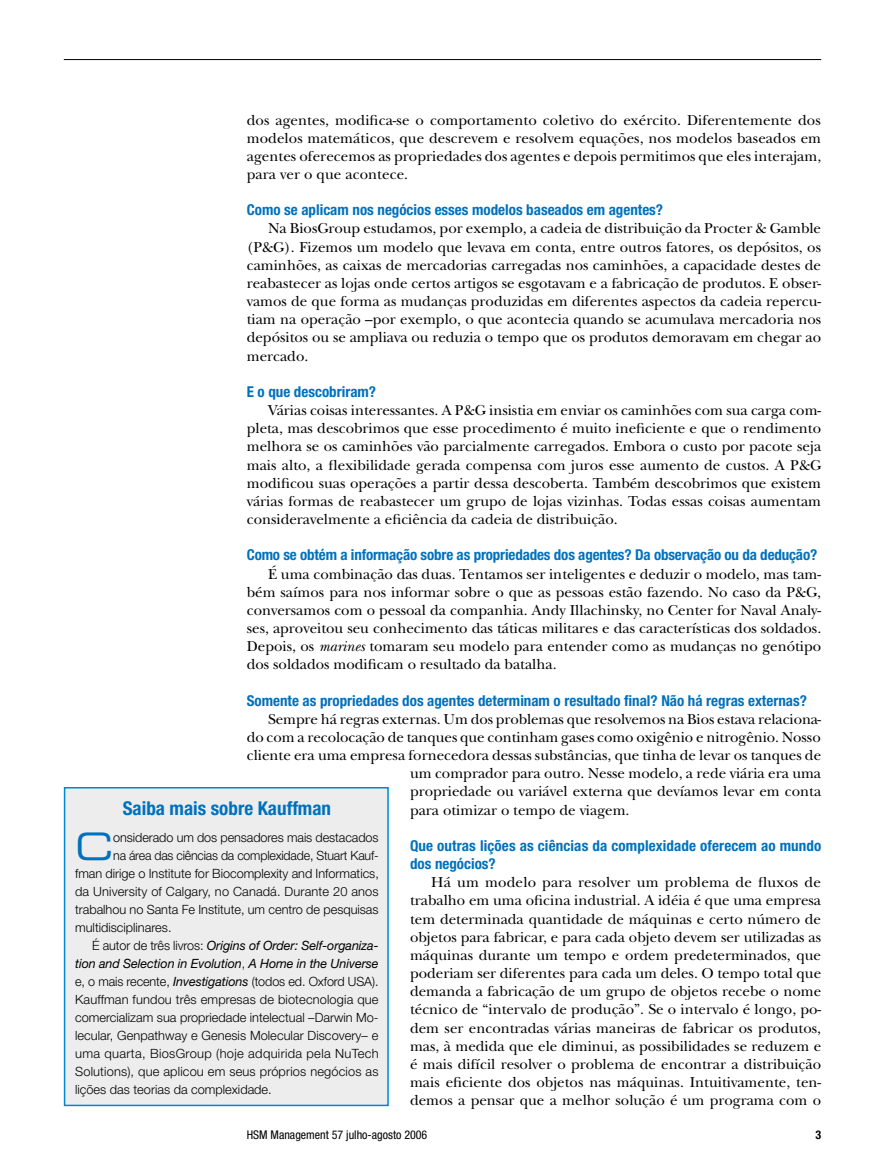
<style>
.page{position:relative;width:885px;height:1170px;background:#fff}
.page>*{position:absolute;margin:0;border:0;box-sizing:border-box;transform-origin:0 0}
.t1{font:37.65px "Eurostile LT Std Ex 2";color:#0071bc}
.t2{font:700 condensed 19.05px "Helvetica Neue LT Std";color:#0071bc}
.t3{font:15px/18.1px "New Baskerville Std";color:#000;text-align:justify}
.t4{font:700 condensed 15px/18.1px "Helvetica Neue LT Std";color:#0071bc}
.t5{font:300 12.75px "Helvetica Neue LT Std";color:#000}
.t6{font:italic 12.75px "Helvetica Neue LT Std";letter-spacing:-.005em;color:#000}
.t7{font:300 12.75px "Helvetica Neue LT Std";letter-spacing:.025em;color:#000}
.t8{font:condensed 12px "Helvetica Neue LT Std";color:#000}
.s1{font-style:italic}
.s2{font-weight:300;font-style:normal}
.s3{font-weight:400;font-style:italic}
</style>
<div class="page">
<hr style="left:64px;top:59px;width:757px;height:1px;background:#000">
<div style="left:65px;top:787px;width:323px;height:318px;background:#ededee"></div>
<div style="left:64px;top:787px;width:325px;height:319px;border:2px solid #0087cd"></div>
<p class="t3" style="left:247px;top:111px;width:576px">dos agentes, modifica-se o comportamento coletivo do exército. Diferentemente dos modelos matemáticos, que descrevem e resolvem equações, nos modelos baseados em agentes oferecemos as propriedades dos agentes e depois permitimos que eles interajam, para ver o que acontece.</p>
<p class="t4" style="left:247px;top:201px;width:418px">Como se aplicam nos negócios esses modelos baseados em agentes?</p>
<p class="t3" style="left:247px;top:220px;width:576px;text-indent:21px">Na BiosGroup estudamos, por exemplo, a cadeia de distribuição da Procter &amp; Gamble (P&amp;G). Fizemos um modelo que levava em conta, entre outros fatores, os depósitos, os caminhões, as caixas de mercadorias carregadas nos caminhões, a capacidade destes de reabastecer as lojas onde certos artigos se esgotavam e a fabricação de produtos. E obser&shy;vamos de que forma as mudanças produzidas em diferentes aspectos da cadeia repercu&shy;tiam na operação –por exemplo, o que acontecia quando se acumulava mercadoria nos depósitos ou se ampliava ou reduzia o tempo que os produtos demoravam em chegar ao mercado.</p>
<p class="t4" style="left:247px;top:382px;width:131px">E o que descobriram?</p>
<p class="t3" style="left:247px;top:401px;width:576px;text-indent:21px">Várias coisas interessantes. A P&amp;G insistia em enviar os caminhões com sua carga com&shy;pleta, mas descobrimos que esse procedimento é muito ineficiente e que o rendimento melhora se os caminhões vão parcialmente carregados. Embora o custo por pacote seja mais alto, a flexibilidade gerada compensa com juros esse aumento de custos. A P&amp;G modificou suas operações a partir dessa descoberta. Também descobrimos que existem várias formas de reabastecer um grupo de lojas vizinhas. Todas essas coisas aumentam consideravelmente a eficiência da cadeia de distribuição.</p>
<p class="t4" style="left:247px;top:545px;width:572px">Como se obtém a informação sobre as propriedades dos agentes? Da observação ou da dedução?</p>
<p class="t3" style="left:247px;top:564px;width:576px;text-indent:21px">É uma combinação das duas. Tentamos ser inteligentes e deduzir o modelo, mas tam&shy;bém saímos para nos informar sobre o que as pessoas estão fazendo. No caso da P&amp;G, conversamos com o pessoal da companhia. Andy Illachinsky, no Center for Naval Analy&shy;ses, aproveitou seu conhecimento das táticas militares e das características dos soldados.<br>Depois, os <span class="s1">marines</span> tomaram seu modelo para entender como as mudanças no genótipo dos soldados modificam o resultado da batalha.</p>
<p class="t4" style="left:247px;top:691px;width:561px">Somente as propriedades dos agentes determinam o resultado final? Não há regras externas?</p>
<p class="t3" style="left:268px;top:710px;width:554px">Sempre há regras externas. Um dos problemas que resolvemos na Bios estava relaciona-</p>
<p class="t3" style="left:247px;top:728px;width:575px">do com a recolocação de tanques que continham gases como oxigênio e nitrogênio. Nosso</p>
<p class="t3" style="left:247px;top:746px;width:576px">cliente era uma empresa fornecedora dessas substâncias, que tinha de levar os tanques de</p>
<p class="t3" style="left:410px;top:764px;width:412px">um comprador para outro. Nesse modelo, a rede viária era uma</p>
<p class="t3" style="left:410px;top:782px;width:412px">propriedade ou variável externa que devíamos levar em conta</p>
<p class="t3" style="left:410px;top:800px;width:221px">para otimizar o tempo de viagem.</p>
<p class="t4" style="left:410px;top:836px;width:413px">Que outras lições as ciências da complexidade oferecem ao mundo dos negócios?</p>
<p class="t3" style="left:410px;top:873px;width:412px;text-indent:21px">Há um modelo para resolver um problema de fluxos de trabalho em uma oficina industrial. A idéia é que uma empresa tem determinada quantidade de máquinas e certo número de objetos para fabricar, e para cada objeto devem ser utilizadas as máquinas durante um tempo e ordem predeterminados, que poderiam ser diferentes para cada um deles. O tempo total que demanda a fabricação de um grupo de objetos recebe o nome técnico de “intervalo de produção”. Se o intervalo é longo, po&shy;dem ser encontradas várias maneiras de fabricar os produtos, mas, à medida que ele diminui, as possibilidades se reduzem e é mais difícil resolver o problema de encontrar a distribuição mais eficiente dos objetos nas máquinas. Intuitivamente, ten&shy;demos a pensar que a melhor solução é um programa com o</p>
<p class="t2" style="left:123px;top:796px;width:210px">Saiba mais sobre Kauffman</p>
<h1 class="t1" style="left:75px;top:820px;width:40px">C</h1>
<p class="t5" style="left:113px;top:829px;width:267px">onsiderado um dos pensadores mais destacados</p>
<p class="t5" style="left:113px;top:847px;width:265px">na área das ciências da complexidade, Stuart Kauf-</p>
<p class="t5" style="left:75px;top:865px;width:305px">fman dirige o Institute for Biocomplexity and Informatics,</p>
<p class="t5" style="left:75px;top:883px;width:305px">da University of Calgary, no Canadá. Durante 20 anos</p>
<p class="t5" style="left:75px;top:901px;width:305px">trabalhou no Santa Fe Institute, um centro de pesquisas</p>
<p class="t5" style="left:75px;top:919px;width:98px">multidisciplinares.</p>
<p class="t6" style="left:92px;top:937px;width:288px"><span class="s2">É autor de três livros:</span> Origins of Order: Self-organiza-</p>
<p class="t6" style="left:75px;top:955px;width:305px">tion and Selection in Evolution<span class="s2">,</span> A Home in the Universe</p>
<p class="t5" style="left:75px;top:973px;width:305px">e, o mais recente, <span class="s3">Investigations</span> (todos ed. Oxford USA).</p>
<p class="t5" style="left:75px;top:991px;width:305px">Kauffman fundou três empresas de biotecnologia que</p>
<p class="t5" style="left:75px;top:1009px;width:305px">comercializam sua propriedade intelectual –Darwin Mo-</p>
<p class="t5" style="left:75px;top:1027px;width:305px">lecular, Genpathway e Genesis Molecular Discovery– e</p>
<p class="t7" style="left:75px;top:1045px;width:305px">uma quarta, BiosGroup (hoje adquirida pela NuTech</p>
<p class="t5" style="left:75px;top:1063px;width:305px">Solutions), que aplicou em seus próprios negócios as</p>
<p class="t5" style="left:75px;top:1081px;width:198px">lições das teorias da complexidade.</p>
<p class="t8" style="left:247px;top:1128px;width:182px">HSM Management 57 julho-agosto 2006</p>
</div>
